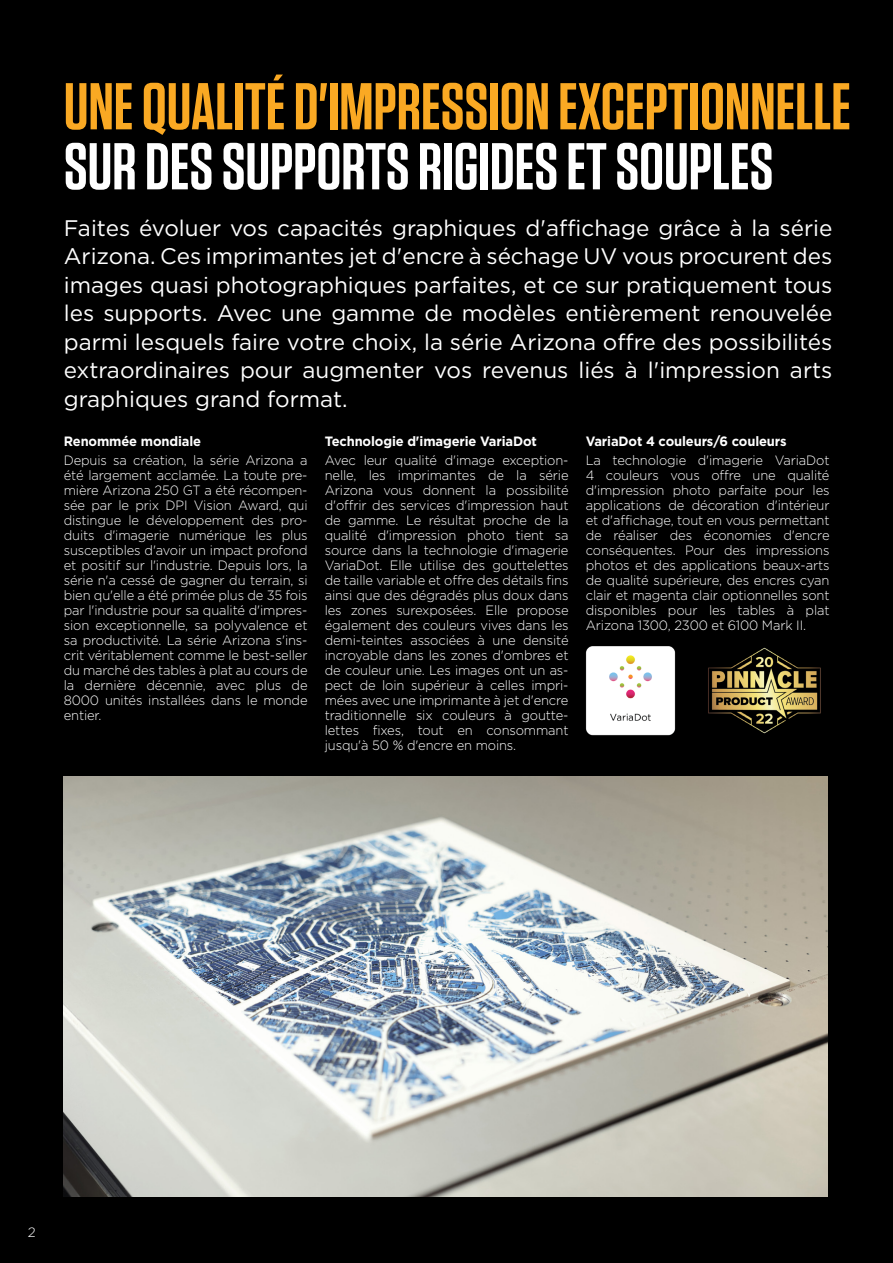
<style>
.page{position:relative;width:893px;height:1263px;background:#000}
.page>*{position:absolute;margin:0;border:0;box-sizing:border-box;transform-origin:0 0}
.t1{font:600 66px/60px "Tungsten";color:#faa923}
.Introduction_Large{font:22.5px/28.5px "Gotham";color:#fff;text-align:justify}
.basis_alinea_9pt_gotham_light{font:300 13.5px/15px "Gotham";letter-spacing:-.01em;color:#fff;text-align:justify;scale:.96 1}
.sub_heading_9pt{font:700 13.5px "Gotham";letter-spacing:-.01em;color:#fff;scale:.96 1}
.basis_alinea_9pt_gotham_light-2{font:300 13.5px "Gotham";letter-spacing:-.01em;color:#fff}
.s1{color:#fff}
</style>
<div class="page">
<img style="left:64px;top:776px;width:763px;height:420px">
<img style="left:708px;top:647px;width:113px;height:87px">
<img style="left:586px;top:646px;width:90px;height:89px">
<p class="t1" style="left:64px;top:78px;width:789px">UNE QUALITÉ D'IMPRESSION EXCEPTIONNELLE<br><span class="s1">SUR DES SUPPORTS RIGIDES ET SOUPLES</span></p>
<p class="Introduction_Large" style="left:64px;top:213px;width:770px">Faites évoluer vos capacités graphiques d'affichage grâce à la série Arizona. Ces imprimantes jet d'encre à séchage UV vous procurent des images quasi photographiques parfaites, et ce sur pratiquement tous les supports. Avec une gamme de modèles entièrement renouvelée parmi lesquels faire votre choix, la série Arizona offre des possibilités extraordinaires pour augmenter vos revenus liés à l'impression arts graphiques grand format.</p>
<p class="sub_heading_9pt" style="left:64px;top:432px;width:145px">Renommée mondiale</p>
<p class="basis_alinea_9pt_gotham_light" style="left:64px;top:453px;width:255px">Depuis sa création, la série Arizona a été largement acclamée. La toute pre&shy;mière Arizona 250 GT a été récompen&shy;sée par le prix DPI Vision Award, qui distingue le développement des pro&shy;duits d'imagerie numérique les plus susceptibles d'avoir un impact profond et positif sur l'industrie. Depuis lors, la série n'a cessé de gagner du terrain, si bien qu'elle a été primée plus de 35 fois par l'industrie pour sa qualité d'impres&shy;sion exceptionnelle, sa polyvalence et sa productivité. La série Arizona s'ins&shy;crit véritablement comme le best-seller du marché des tables à plat au cours de la dernière décennie, avec plus de 8000 unités installées dans le monde entier.</p>
<p class="sub_heading_9pt" style="left:325px;top:432px;width:222px">Technologie d'imagerie VariaDot</p>
<p class="basis_alinea_9pt_gotham_light" style="left:325px;top:453px;width:255px">Avec leur qualité d'image exception&shy;nelle, les imprimantes de la série Arizona vous donnent la possibilité d'offrir des services d'impression haut de gamme. Le résultat proche de la qualité d'impression photo tient sa source dans la technologie d'imagerie VariaDot. Elle utilise des gouttelettes de taille variable et offre des détails fins ainsi que des dégradés plus doux dans les zones surexposées. Elle propose également des couleurs vives dans les demi-teintes associées à une densité incroyable dans les zones d'ombres et de couleur unie. Les images ont un as&shy;pect de loin supérieur à celles impri&shy;mées avec une imprimante à jet d'encre traditionnelle six couleurs à goutte&shy;lettes fixes, tout en consommant jusqu'à 50 % d'encre en moins.</p>
<p class="sub_heading_9pt" style="left:586px;top:432px;width:211px">VariaDot 4 couleurs/6 couleurs</p>
<p class="basis_alinea_9pt_gotham_light" style="left:586px;top:453px;width:255px">La technologie d'imagerie VariaDot 4 couleurs vous offre une qualité d'impression photo parfaite pour les applications de décoration d'intérieur et d'affichage, tout en vous permettant de réaliser des économies d'encre conséquentes. Pour des impressions photos et des applications beaux-arts de qualité supérieure, des encres cyan clair et magenta clair optionnelles sont disponibles pour les tables à plat Arizona 1300, 2300 et 6100 Mark II.</p>
<p class="basis_alinea_9pt_gotham_light-2" style="left:28px;top:1223px;width:9px">2</p>
</div>
